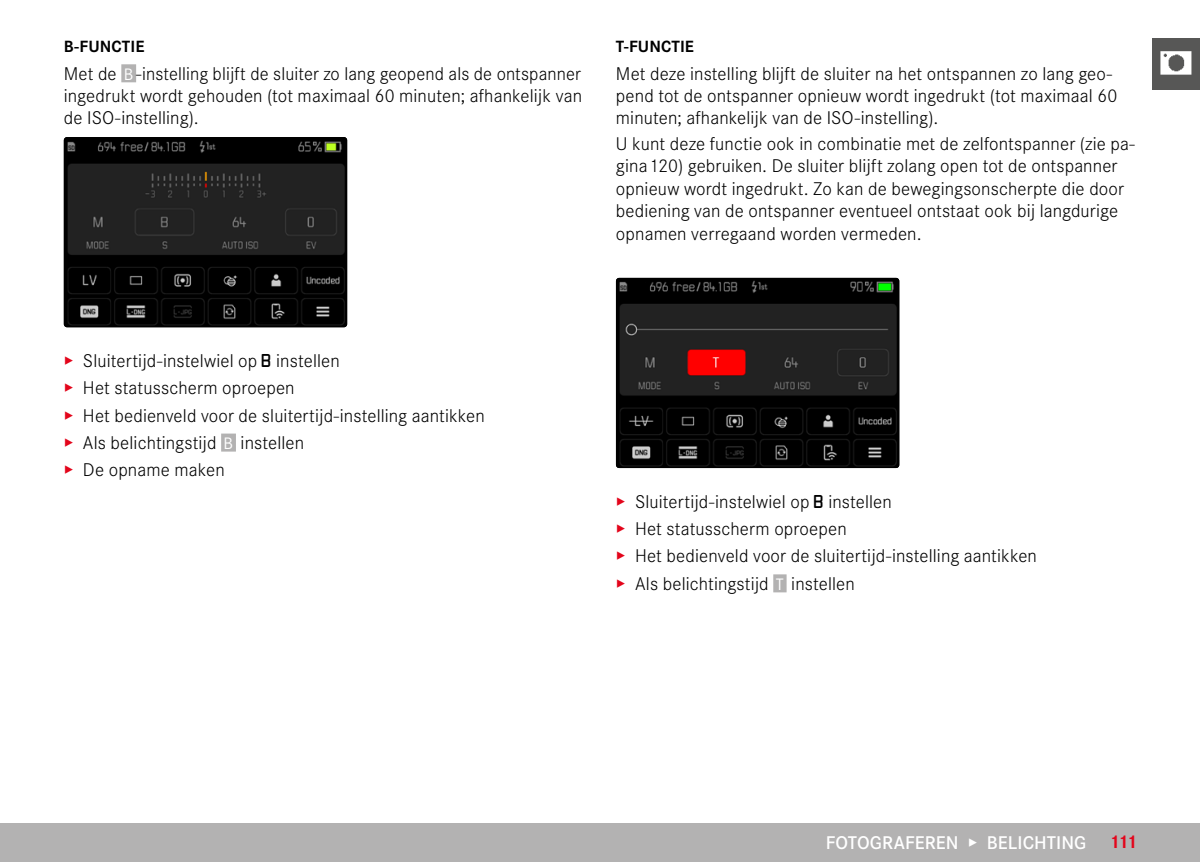
<style>
.page{position:relative;width:1200px;height:862px;background:#fff}
.page>*{position:absolute;margin:0;border:0;box-sizing:border-box;transform-origin:0 0}
.Text____Body_Text{font:300 19.12px/22.3px "Corporate S";letter-spacing:.005em;color:#000}
.t1{font:600 19.12px "Corporate S";letter-spacing:.005em;color:#fff}
.Heading____Heading_04{font:700 16.88px "Corporate S";letter-spacing:.005em;color:#000}
.s1{font-weight:400;font-size:17.32px;color:#fff}
.s2{color:#e3051b}
.s3{font-family:"LG1054";font-weight:400;font-size:16.2px}
.s4{font-weight:700;color:#e3051b}
</style>
<div class="page">
<div style="left:1151px;top:38px;width:48px;height:51px;background:#575756"></div>
<img style="left:1160px;top:51px;width:32px;height:24px">
<div style="left:0;top:823px;width:1199px;height:38px;background:#b3b2b2"></div>
<div style="left:121px;top:64px;width:15px;height:18px;background:#b3b2b2"></div>
<div style="left:221px;top:433px;width:15px;height:18px;background:#b3b2b2"></div>
<img style="left:64px;top:137px;width:283px;height:190px">
<div style="left:773px;top:574px;width:13px;height:18px;background:#b3b2b2"></div>
<img style="left:615px;top:278px;width:284px;height:190px">
<p class="Heading____Heading_04" style="left:64px;top:33px;width:82px">B-FUNCTIE</p>
<p class="Text____Body_Text" style="left:64px;top:61px;width:519px;text-align:justify">Met de <span class="s1">B</span> -instelling blijft de sluiter zo lang geopend als de ontspanner ingedrukt wordt gehouden (tot maximaal 60 minuten; afhankelijk van de ISO-instelling).</p>
<p class="Heading____Heading_04" style="left:615px;top:33px;width:79px">T-FUNCTIE</p>
<p class="Text____Body_Text" style="left:615px;top:61px;width:503px">Met deze instelling blijft de sluiter na het ontspannen zo lang geo&shy;pend tot de ontspanner opnieuw wordt ingedrukt (tot maximaal 60 minuten; afhankelijk van de ISO-instelling).</p>
<p class="Text____Body_Text" style="left:615px;top:131px;width:520px">U kunt deze functie ook in combinatie met de zelfontspanner (zie pa&shy;gina120) gebruiken. De sluiter blijft zolang open tot de ontspanner opnieuw wordt ingedrukt. Zo kan de bewegingsonscherpte die door bediening van de ontspanner eventueel ontstaat ook bij langdurige opnamen verregaand worden vermeden.</p>
<p class="Text____Body_Text" style="left:64px;top:348px;width:277px"><span class="s2">▸</span> Sluitertijd-instelwiel op <span class="s3">B</span> instellen</p>
<p class="Text____Body_Text" style="left:64px;top:375px;width:232px"><span class="s2">▸</span> Het statusscherm oproepen</p>
<p class="Text____Body_Text" style="left:64px;top:403px;width:422px"><span class="s2">▸</span> Het bedienveld voor de sluitertijd-instelling aantikken</p>
<p class="Text____Body_Text" style="left:64px;top:430px;width:242px"><span class="s2">▸</span> Als belichtingstijd <span class="s1">B</span> instellen</p>
<p class="Text____Body_Text" style="left:64px;top:457px;width:162px"><span class="s2">▸</span> De opname maken</p>
<p class="Text____Body_Text" style="left:615px;top:489px;width:277px"><span class="s2">▸</span> Sluitertijd-instelwiel op <span class="s3">B</span> instellen</p>
<p class="Text____Body_Text" style="left:615px;top:516px;width:232px"><span class="s2">▸</span> Het statusscherm oproepen</p>
<p class="Text____Body_Text" style="left:615px;top:543px;width:422px"><span class="s2">▸</span> Het bedienveld voor de sluitertijd-instelling aantikken</p>
<p class="Text____Body_Text" style="left:615px;top:570px;width:240px"><span class="s2">▸</span> Als belichtingstijd <span class="s1">T</span> instellen</p>
<p class="t1" style="left:825px;top:827px;width:313px">FOTOGRAFEREN ▸ BELICHTING <span class="s4">111</span></p>
</div>
